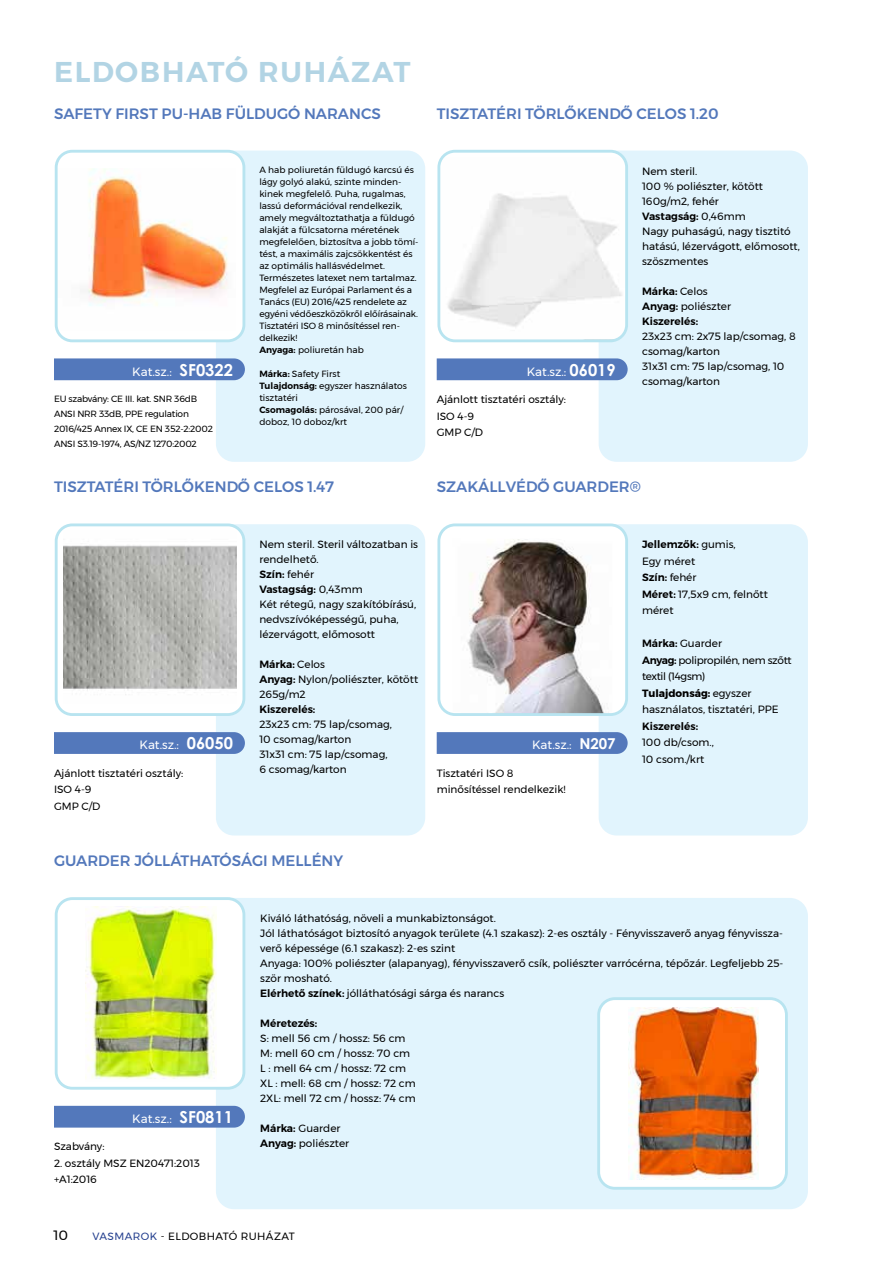
<style>
.page{position:relative;width:893px;height:1263px;background:#fff}
.page>*{position:absolute;margin:0;border:0;box-sizing:border-box;transform-origin:0 0}
.t1{font:600 28.5px "Montserrat";letter-spacing:.06em;color:#b2d4e4}
.t2{font:500 15px "Montserrat";color:#5378bb}
.t3{font:13.5px "Montserrat";color:#000}
.t4{font:12px "Montserrat";color:#fff}
.t5{font:10.5px/15px "Montserrat";color:#000}
.t6{font:600 10.5px/15px "Montserrat";color:#000}
.t7{font:10.5px "Montserrat";letter-spacing:.04em;color:#000}
.t8{font:9px/12px "Montserrat";color:#000}
.t9{font:9px/15px "Montserrat";letter-spacing:-.02em;color:#000}
.s1{font-family:"Century Gothic";font-weight:700;font-size:16.5px}
.s2{font-weight:600}
.s3{font-weight:400}
.s4{font-family:"Century Gothic";font-weight:700;font-size:15px}
.s5{font-weight:700}
.s6{color:#25408f}
</style>
<div class="page">
<div style="left:216px;top:151px;width:209px;height:311px;background:#e1f4fd;border-radius:18px"></div>
<div style="left:56px;top:151px;width:188px;height:190px;background:#fff;border-radius:16px"></div>
<img style="left:87px;top:169px;width:141px;height:137px">
<div style="left:55px;top:150px;width:190px;height:192px;border:3px solid #b8e4f0;border-radius:16px"></div>
<div style="left:54px;top:358px;width:191px;height:22px;background:#5378bb"></div>
<div style="left:599px;top:151px;width:209px;height:311px;background:#e1f4fd;border-radius:18px"></div>
<svg style="left:439px;top:151px;width:188px;height:190px"></svg>
<div style="left:437px;top:150px;width:191px;height:192px;border:3px solid #b8e4f0;border-radius:16px"></div>
<div style="left:437px;top:358px;width:191px;height:22px;background:#5378bb"></div>
<div style="left:216px;top:898px;width:592px;height:311px;background:#e1f4fd;border-radius:18px"></div>
<div style="left:56px;top:898px;width:188px;height:190px;background:#fff;border-radius:16px"></div>
<img style="left:85px;top:906px;width:131px;height:173px">
<div style="left:55px;top:897px;width:190px;height:193px;border:3px solid #b8e4f0;border-radius:16px"></div>
<div style="left:54px;top:1106px;width:191px;height:21px;background:#5378bb"></div>
<div style="left:216px;top:524px;width:209px;height:311px;background:#e1f4fd;border-radius:18px"></div>
<div style="left:56px;top:525px;width:188px;height:189px;background:#fff;border-radius:16px"></div>
<img style="left:64px;top:545px;width:172px;height:150px">
<div style="left:55px;top:523px;width:190px;height:193px;border:3px solid #b8e4f0;border-radius:16px"></div>
<svg style="left:54px;top:732px;width:191px;height:22px;background:#567abc"></svg>
<div style="left:599px;top:524px;width:209px;height:311px;background:#e1f4fd;border-radius:18px"></div>
<div style="left:439px;top:525px;width:188px;height:189px;background:#fff;border-radius:16px"></div>
<img style="left:467px;top:539px;width:138px;height:173px">
<div style="left:437px;top:523px;width:191px;height:193px;border:3px solid #b8e4f0;border-radius:16px"></div>
<svg style="left:437px;top:732px;width:191px;height:22px;background:#567abc"></svg>
<div style="left:599px;top:999px;width:187px;height:189px;background:#fff;border-radius:16px"></div>
<img style="left:628px;top:1007px;width:130px;height:172px">
<div style="left:597px;top:997px;width:191px;height:193px;border:3px solid #b8e4f0;border-radius:16px"></div>
<h1 class="t1" style="left:54px;top:49px;width:358px">ELDOBHATÓ RUHÁZAT</h1>
<h2 class="t2" style="left:54px;top:102px;width:328px">SAFETY FIRST PU-HAB FÜLDUGÓ NARANCS</h2>
<h2 class="t2" style="left:437px;top:102px;width:283px">TISZTATÉRI TÖRLŐKENDŐ CELOS 1.20</h2>
<p class="t4" style="left:132px;top:362px;width:102px">Kat.sz.: <span class="s1">SF0322</span></p>
<p class="t9" style="left:54px;top:391px;width:160px">EU szabvány: CE III. kat. SNR 36dB ANSI NRR 33dB, PPE regulation 2016/425 Annex IX, CE EN 352-2:2002<br>ANSI S3.19-1974, AS/NZ 1270:2002</p>
<p class="t8" style="left:259px;top:164px;width:161px">A hab poliuretán füldugó karcsú és lágy golyó alakú, szinte minden&shy;kinek megfelelő. Puha, rugalmas, lassú deformációval rendelkezik, amely megváltoztathatja a füldugó alakját a fülcsatorna méretének megfelelően, biztosítva a jobb tömí&shy;tést, a maximális zajcsökkentést és az optimális hallásvédelmet.<br>Természetes latexet nem tartalmaz.<br>Megfelel az Európai Parlament és a<br>Tanács (EU) 2016/425 rendelete az egyéni védőeszközökről előírásainak.<br>Tisztatéri ISO 8 minősítéssel ren&shy;delkezik!<br><span class="s2">Anyaga:</span> poliuretán hab</p>
<p class="t8" style="left:259px;top:368px;width:149px"><span class="s2">Márka:</span> Safety First<br><span class="s2">Tulajdonság:</span> egyszer használatos tisztatéri<br><span class="s2">Csomagolás:</span> párosával, 200 pár/ doboz, 10 doboz/krt</p>
<h2 class="t2" style="left:54px;top:475px;width:282px">TISZTATÉRI TÖRLŐKENDŐ CELOS 1.47</h2>
<p class="t4" style="left:527px;top:362px;width:90px">Kat.sz.: <span class="s1">06019</span></p>
<p class="t5" style="left:437px;top:391px;width:131px;line-height:16.5px">Ajánlott tisztatéri osztály:<br>ISO 4-9<br>GMP C/D</p>
<p class="t5" style="left:642px;top:163px;width:159px">Nem steril.<br>100 % poliészter, kötött<br>160g/m2, fehér<br><span class="s2">Vastagság:</span> 0,46mm<br>Nagy puhaságú, nagy tisztitó hatású, lézervágott, előmosott, szöszmentes</p>
<p class="t6" style="left:642px;top:283px;width:90px">Márka: <span class="s3">Celos<br></span>Anyag: <span class="s3">poliészter<br></span>Kiszerelés:</p>
<p class="t5" style="left:642px;top:328px;width:155px">23x23 cm: 2x75 lap/csomag, 8 csomag/karton<br>31x31 cm: 75 lap/csomag, 10 csomag/karton</p>
<h2 class="t2" style="left:437px;top:475px;width:206px">SZAKÁLLVÉDŐ GUARDER®</h2>
<p class="t4" style="left:140px;top:736px;width:95px">Kat.sz.: <span class="s1">06050</span></p>
<p class="t5" style="left:54px;top:765px;width:131px;line-height:16.5px">Ajánlott tisztatéri osztály:<br>ISO 4-9<br>GMP C/D</p>
<p class="t5" style="left:259px;top:537px;width:160px">Nem steril. Steril változatban is rendelhető.<br><span class="s2">Szín:</span> fehér<br><span class="s2">Vastagság:</span> 0,43mm<br>Két rétegű, nagy szakítóbírású, nedvszívóképességű, puha, lézervágott, előmosott</p>
<p class="t5" style="left:259px;top:657px;width:160px"><span class="s2">Márka:</span> Celos<br><span class="s2">Anyag:</span> Nylon/poliészter, kötött<br>265g/m2</p>
<p class="t6" style="left:259px;top:702px;width:58px">Kiszerelés:</p>
<p class="t5" style="left:259px;top:717px;width:134px">23x23 cm: 75 lap/csomag,<br>10 csomag/karton<br>31x31 cm: 75 lap/csomag,<br>6 csomag/karton</p>
<h2 class="t2" style="left:54px;top:849px;width:291px">GUARDER JÓLLÁTHATÓSÁGI MELLÉNY</h2>
<p class="t4" style="left:532px;top:736px;width:85px">Kat.sz.: <span class="s4">N207</span></p>
<p class="t5" style="left:437px;top:765px;width:130px;line-height:16.5px">Tisztatéri ISO 8 minősítéssel rendelkezik!</p>
<p class="t5" style="left:642px;top:536px;width:127px;line-height:16.5px"><span class="s2">Jellemzők:</span> gumis,<br>Egy méret<br><span class="s2">Szín:</span> fehér<br><span class="s2">Méret:</span> 17,5x9 cm, felnőtt méret</p>
<p class="t5" style="left:642px;top:635px;width:151px;line-height:16.5px"><span class="s2">Márka:</span> Guarder<br><span class="s2">Anyag:</span> polipropilén, nem szőtt textil (14gsm)<br><span class="s5">Tulajdonság:</span> egyszer használatos, tisztatéri, PPE</p>
<p class="t6" style="left:642px;top:718px;width:58px">Kiszerelés:</p>
<p class="t5" style="left:642px;top:734px;width:73px;line-height:16.5px">100 db/csom.,<br>10 csom./krt</p>
<p class="t4" style="left:132px;top:1109px;width:102px">Kat.sz.: <span class="s1">SF0811</span></p>
<p class="t5" style="left:54px;top:1139px;width:52px">Szabvány:</p>
<p class="t5" style="left:54px;top:1155px;width:147px;line-height:16.5px">2. osztály MSZ EN20471:2013 +A1:2016</p>
<p class="t5" style="left:260px;top:910px;width:525px">Kiváló láthatóság, növeli a munkabiztonságot.<br>Jól láthatóságot biztosító anyagok területe (4.1 szakasz): 2-es osztály - Fényvisszaverő anyag fényvissza&shy;verő képessége (6.1 szakasz): 2-es szint<br>Anyaga: 100% poliészter (alapanyag), fényvisszaverő csík, poliészter varrócérna, tépőzár. Legfeljebb 25- ször mosható.<br><span class="s2">Elérhető színek:</span> jólláthatósági sárga és narancs</p>
<p class="t6" style="left:260px;top:1016px;width:59px">Méretezés:</p>
<p class="t5" style="left:260px;top:1030px;width:157px">S: mell 56 cm / hossz: 56 cm<br>M: mell 60 cm / hossz: 70 cm<br>L : mell 64 cm / hossz: 72 cm<br>XL : mell: 68 cm / hossz: 72 cm<br>2XL: mell 72 cm / hossz: 74 cm</p>
<p class="t5" style="left:260px;top:1120px;width:90px"><span class="s2">Márka:</span> Guarder<br><span class="s2">Anyag:</span> poliészter</p>
<p class="t3" style="left:54px;top:1224px;width:16px">10</p>
<p class="t7" style="left:93px;top:1228px;width:204px"><span class="s6">VASMAROK</span> - ELDOBHATÓ RUHÁZAT</p>
</div>
